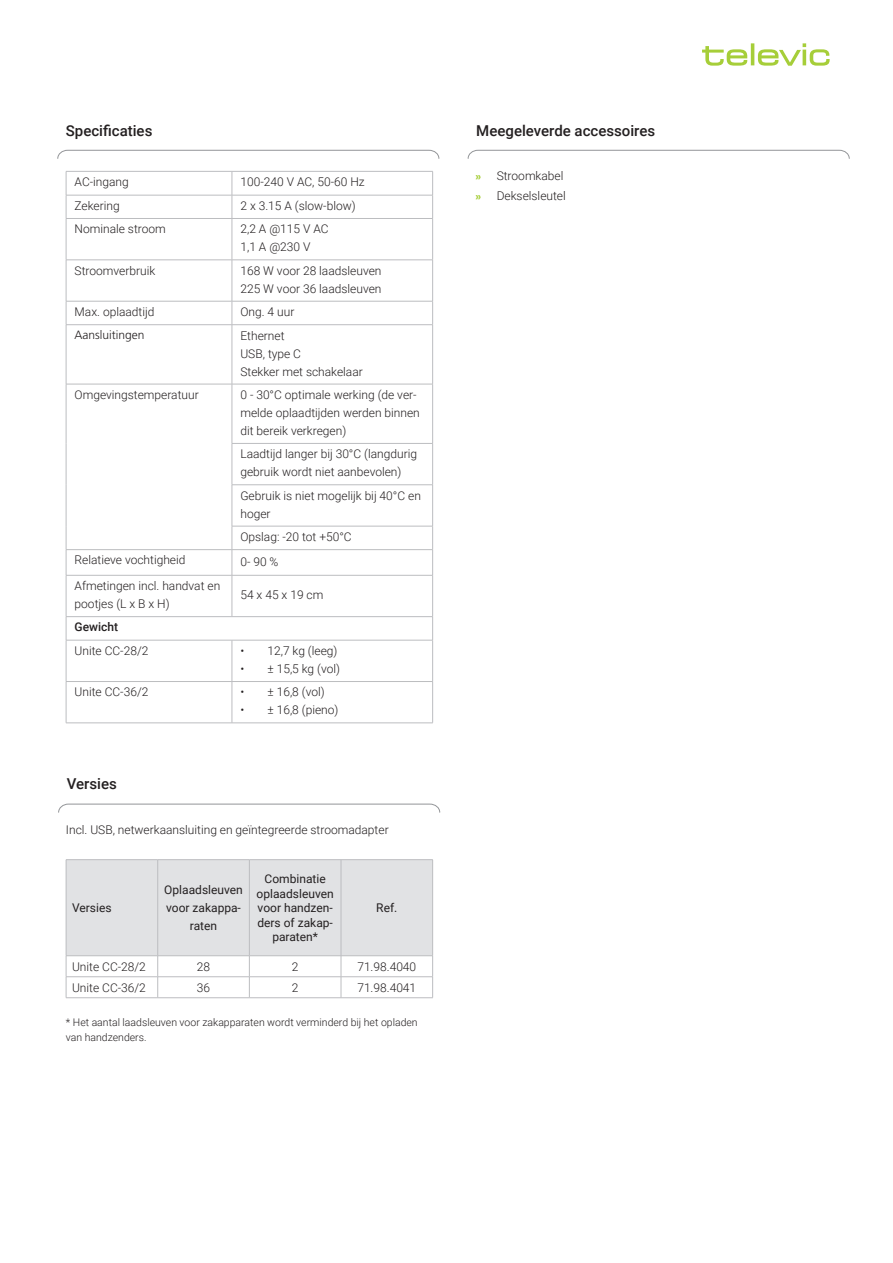
<style>
.page{position:relative;width:893px;height:1263px;background:#fff}
.page>*{position:absolute;margin:0;border:0;box-sizing:border-box;transform-origin:0 0}
.BROOD___regular{font:500 15px "Roboto";color:#231f20}
.Text_-_cell{font:300 12px/18px "Roboto";color:#231f20}
.Text_-_cell-2{font:12px/14.4px "Roboto";color:#231f20;text-align:center}
.Bullets_-_1st{font:300 12px "Roboto";color:#231f20}
.Text_-_cell-3{font:300 12px "Frutiger LT Std";color:#231f20}
.Text_-_cell-4{font:500 12px "Roboto";color:#231f20}
.Bullets_-_1st-2{font:300 10.5px/15px "Roboto";color:#231f20}
.s1{font-family:"Frutiger LT Std";font-weight:700;font-size:10.5px;color:#a6ce39}
</style>
<div class="page">
<svg style="left:702px;top:43px;width:128px;height:23px"></svg>
<svg style="left:467px;top:150px;width:383px;height:9px"></svg>
<svg style="left:67px;top:576px;width:365px;height:147px"></svg>
<svg style="left:432px;top:617px;width:1px;height:23px"></svg>
<hr style="left:66px;top:171px;width:166px;height:1px;background:#bcbdc0">
<hr style="left:232px;top:171px;width:201px;height:1px;background:#bcbdc0">
<hr style="left:66px;top:195px;width:166px;height:1px;background:#bcbdc0">
<svg style="left:66px;top:172px;width:1px;height:46px"></svg>
<hr style="left:232px;top:195px;width:201px;height:1px;background:#bcbdc0">
<svg style="left:232px;top:172px;width:1px;height:46px"></svg>
<svg style="left:432px;top:172px;width:1px;height:46px"></svg>
<hr style="left:66px;top:218px;width:166px;height:1px;background:#bcbdc0">
<hr style="left:66px;top:219px;width:1px;height:41px;background:#bcbdc0">
<hr style="left:232px;top:218px;width:201px;height:1px;background:#bcbdc0">
<hr style="left:232px;top:219px;width:1px;height:41px;background:#bcbdc0">
<hr style="left:432px;top:219px;width:1px;height:41px;background:#bcbdc0">
<hr style="left:66px;top:260px;width:166px;height:1px;background:#bcbdc0">
<hr style="left:66px;top:260px;width:1px;height:41px;background:#bcbdc0">
<hr style="left:232px;top:260px;width:201px;height:1px;background:#bcbdc0">
<hr style="left:232px;top:260px;width:1px;height:41px;background:#bcbdc0">
<hr style="left:432px;top:260px;width:1px;height:41px;background:#bcbdc0">
<hr style="left:66px;top:301px;width:166px;height:1px;background:#bcbdc0">
<svg style="left:66px;top:301px;width:1px;height:23px"></svg>
<hr style="left:232px;top:301px;width:201px;height:1px;background:#bcbdc0">
<svg style="left:232px;top:301px;width:1px;height:23px"></svg>
<svg style="left:432px;top:301px;width:1px;height:23px"></svg>
<hr style="left:66px;top:324px;width:166px;height:1px;background:#bcbdc0">
<hr style="left:66px;top:325px;width:1px;height:59px;background:#bcbdc0">
<hr style="left:232px;top:324px;width:201px;height:1px;background:#bcbdc0">
<hr style="left:232px;top:325px;width:1px;height:59px;background:#bcbdc0">
<hr style="left:432px;top:325px;width:1px;height:59px;background:#bcbdc0">
<hr style="left:232px;top:384px;width:201px;height:1px;background:#bcbdc0">
<hr style="left:432px;top:384px;width:1px;height:59px;background:#bcbdc0">
<hr style="left:232px;top:443px;width:201px;height:1px;background:#bcbdc0">
<hr style="left:432px;top:444px;width:1px;height:41px;background:#bcbdc0">
<hr style="left:232px;top:484px;width:201px;height:1px;background:#bcbdc0">
<hr style="left:432px;top:485px;width:1px;height:41px;background:#bcbdc0">
<hr style="left:232px;top:526px;width:201px;height:1px;background:#bcbdc0">
<hr style="left:232px;top:549px;width:201px;height:1px;background:#bcbdc0">
<svg style="left:432px;top:526px;width:1px;height:49px"></svg>
<hr style="left:66px;top:575px;width:1px;height:41px;background:#bcbdc0">
<hr style="left:232px;top:575px;width:1px;height:41px;background:#bcbdc0">
<hr style="left:432px;top:575px;width:1px;height:41px;background:#bcbdc0">
<hr style="left:66px;top:640px;width:166px;height:1px;background:#bcbdc0">
<hr style="left:66px;top:640px;width:1px;height:41px;background:#bcbdc0">
<hr style="left:232px;top:640px;width:201px;height:1px;background:#bcbdc0">
<hr style="left:232px;top:640px;width:1px;height:41px;background:#bcbdc0">
<hr style="left:432px;top:640px;width:1px;height:41px;background:#bcbdc0">
<hr style="left:66px;top:682px;width:1px;height:41px;background:#bcbdc0">
<hr style="left:232px;top:682px;width:1px;height:41px;background:#bcbdc0">
<hr style="left:432px;top:682px;width:1px;height:41px;background:#bcbdc0">
<hr style="left:66px;top:723px;width:166px;height:1px;background:#bcbdc0">
<hr style="left:232px;top:723px;width:201px;height:1px;background:#bcbdc0">
<hr style="left:66px;top:681px;width:166px;height:1px;background:#bcbdc0">
<hr style="left:232px;top:681px;width:201px;height:1px;background:#bcbdc0">
<hr style="left:66px;top:384px;width:166px;height:1px;background:#bcbdc0">
<hr style="left:66px;top:384px;width:1px;height:59px;background:#bcbdc0">
<hr style="left:232px;top:384px;width:1px;height:59px;background:#bcbdc0">
<hr style="left:66px;top:443px;width:1px;height:42px;background:#bcbdc0">
<hr style="left:232px;top:444px;width:1px;height:41px;background:#bcbdc0">
<hr style="left:66px;top:485px;width:1px;height:41px;background:#bcbdc0">
<hr style="left:232px;top:485px;width:1px;height:41px;background:#bcbdc0">
<svg style="left:66px;top:526px;width:1px;height:49px"></svg>
<svg style="left:232px;top:526px;width:1px;height:49px"></svg>
<hr style="left:66px;top:549px;width:166px;height:1px;background:#bcbdc0">
<hr style="left:66px;top:616px;width:166px;height:1px;background:#bcbdc0">
<svg style="left:66px;top:617px;width:1px;height:23px"></svg>
<hr style="left:232px;top:616px;width:201px;height:1px;background:#bcbdc0">
<hr style="left:66px;top:575px;width:166px;height:1px;background:#bcbdc0">
<hr style="left:232px;top:575px;width:201px;height:1px;background:#bcbdc0">
<svg style="left:57px;top:150px;width:383px;height:9px"></svg>
<svg style="left:58px;top:803px;width:382px;height:10px"></svg>
<hr style="left:66px;top:859px;width:92px;height:1px;background:#bcbdc0">
<hr style="left:158px;top:859px;width:91px;height:1px;background:#bcbdc0">
<hr style="left:249px;top:859px;width:92px;height:1px;background:#bcbdc0">
<hr style="left:341px;top:859px;width:92px;height:1px;background:#bcbdc0">
<svg style="left:66px;top:860px;width:367px;height:137px"></svg>
<hr style="left:66px;top:997px;width:92px;height:1px;background:#bcbdc0">
<hr style="left:158px;top:997px;width:91px;height:1px;background:#bcbdc0">
<hr style="left:249px;top:997px;width:92px;height:1px;background:#bcbdc0">
<hr style="left:341px;top:997px;width:92px;height:1px;background:#bcbdc0">
<p class="BROOD___regular" style="left:66px;top:120px;width:88px">Specificaties</p>
<p class="Text_-_cell" style="left:75px;top:172px;width:56px">AC-ingang</p>
<p class="Text_-_cell" style="left:240px;top:173px;width:126px">100-240 V AC, 50-60 Hz</p>
<p class="Text_-_cell" style="left:75px;top:196px;width:47px">Zekering</p>
<p class="Text_-_cell" style="left:240px;top:196px;width:117px">2 x 3.15 A (slow-blow)</p>
<p class="Text_-_cell" style="left:75px;top:220px;width:93px">Nominale stroom</p>
<p class="Text_-_cell" style="left:240px;top:220px;width:90px">2,2 A @115 V AC</p>
<p class="Text_-_cell" style="left:240px;top:238px;width:72px">1,1 A @230 V</p>
<p class="Text_-_cell" style="left:75px;top:261px;width:82px">Stroomverbruik</p>
<p class="Text_-_cell" style="left:240px;top:261px;width:143px">168 W voor 28 laadsleuven</p>
<p class="Text_-_cell" style="left:240px;top:279px;width:143px">225 W voor 36 laadsleuven</p>
<p class="Text_-_cell" style="left:75px;top:302px;width:81px">Max. oplaadtijd</p>
<p class="Text_-_cell" style="left:240px;top:302px;width:55px">Ong. 4 uur</p>
<p class="Text_-_cell-3" style="left:75px;top:328px;width:72px">Aansluitingen</p>
<p class="Text_-_cell" style="left:240px;top:326px;width:46px">Ethernet</p>
<p class="Text_-_cell" style="left:240px;top:344px;width:62px">USB, type C</p>
<p class="Text_-_cell" style="left:240px;top:362px;width:124px">Stekker met schakelaar</p>
<p class="Text_-_cell" style="left:75px;top:385px;width:126px">Omgevingstemperatuur</p>
<p class="Text_-_cell" style="left:240px;top:385px;width:181px">0 - 30°C optimale werking (de ver&shy;melde oplaadtijden werden binnen dit bereik verkregen)</p>
<p class="Text_-_cell" style="left:240px;top:445px;width:178px">Laadtijd langer bij 30°C (langdurig gebruik wordt niet aanbevolen)</p>
<p class="Text_-_cell" style="left:240px;top:486px;width:182px">Gebruik is niet mogelijk bij 40°C en hoger</p>
<p class="Text_-_cell" style="left:240px;top:527px;width:113px">Opslag: -20 tot +50°C</p>
<p class="Text_-_cell" style="left:75px;top:551px;width:112px">Relatieve vochtigheid</p>
<p class="Text_-_cell" style="left:240px;top:552px;width:40px">0- 90 %</p>
<p class="Text_-_cell" style="left:75px;top:576px;width:147px">Afmetingen incl. handvat en pootjes (L x B x H)</p>
<p class="Text_-_cell" style="left:240px;top:585px;width:84px">54 x 45 x 19 cm</p>
<p class="Text_-_cell-4" style="left:75px;top:619px;width:45px">Gewicht</p>
<p class="Text_-_cell" style="left:75px;top:641px;width:75px">Unite CC-28/2</p>
<p class="Text_-_cell" style="left:240px;top:641px;width:98px">• 12,7 kg (leeg)</p>
<p class="Text_-_cell" style="left:240px;top:659px;width:101px">• ± 15,5 kg (vol)</p>
<p class="Text_-_cell" style="left:75px;top:683px;width:75px">Unite CC-36/2</p>
<p class="Text_-_cell" style="left:240px;top:683px;width:86px">• ± 16,8 (vol)</p>
<p class="Text_-_cell" style="left:240px;top:701px;width:100px">• ± 16,8 (pieno)</p>
<p class="BROOD___regular" style="left:67px;top:774px;width:52px">Versies</p>
<p class="Bullets_-_1st" style="left:66px;top:821px;width:324px">Incl. USB, netwerkaansluiting en geïntegreerde stroomadapter</p>
<p class="Text_-_cell-2" style="left:72px;top:900px;width:41px">Versies</p>
<p class="Text_-_cell-2" style="left:164px;top:882px;width:80px">Oplaadsleuven</p>
<p class="Text_-_cell-2" style="left:166px;top:898px;width:76px;line-height:18px">voor zakappa&shy;raten</p>
<p class="Text_-_cell-2" style="left:257px;top:871px;width:79px">Combinatie oplaadsleuven voor handzen&shy;ders of zakap&shy;paraten*</p>
<p class="Text_-_cell-2" style="left:376px;top:900px;width:23px">Ref.</p>
<p class="Text_-_cell" style="left:72px;top:957px;width:75px">Unite CC-28/2</p>
<p class="Text_-_cell" style="left:197px;top:957px;width:15px">28</p>
<p class="Text_-_cell" style="left:292px;top:957px;width:8px">2</p>
<p class="Text_-_cell" style="left:357px;top:957px;width:60px">71.98.4040</p>
<p class="Text_-_cell" style="left:72px;top:978px;width:75px">Unite CC-36/2</p>
<p class="Text_-_cell" style="left:197px;top:978px;width:15px">36</p>
<p class="Text_-_cell" style="left:292px;top:978px;width:8px">2</p>
<p class="Text_-_cell" style="left:357px;top:978px;width:60px">71.98.4041</p>
<p class="Bullets_-_1st-2" style="left:66px;top:1015px;width:353px">* Het aantal laadsleuven voor zakapparaten wordt verminderd bij het opladen van handzenders.</p>
<p class="BROOD___regular" style="left:476px;top:120px;width:180px">Meegeleverde accessoires</p>
<p class="Text_-_cell" style="left:475px;top:166px;width:90px"><span class="s1">»</span> Stroomkabel</p>
<p class="Text_-_cell" style="left:475px;top:186px;width:92px"><span class="s1">»</span> Dekselsleutel</p>
</div>
